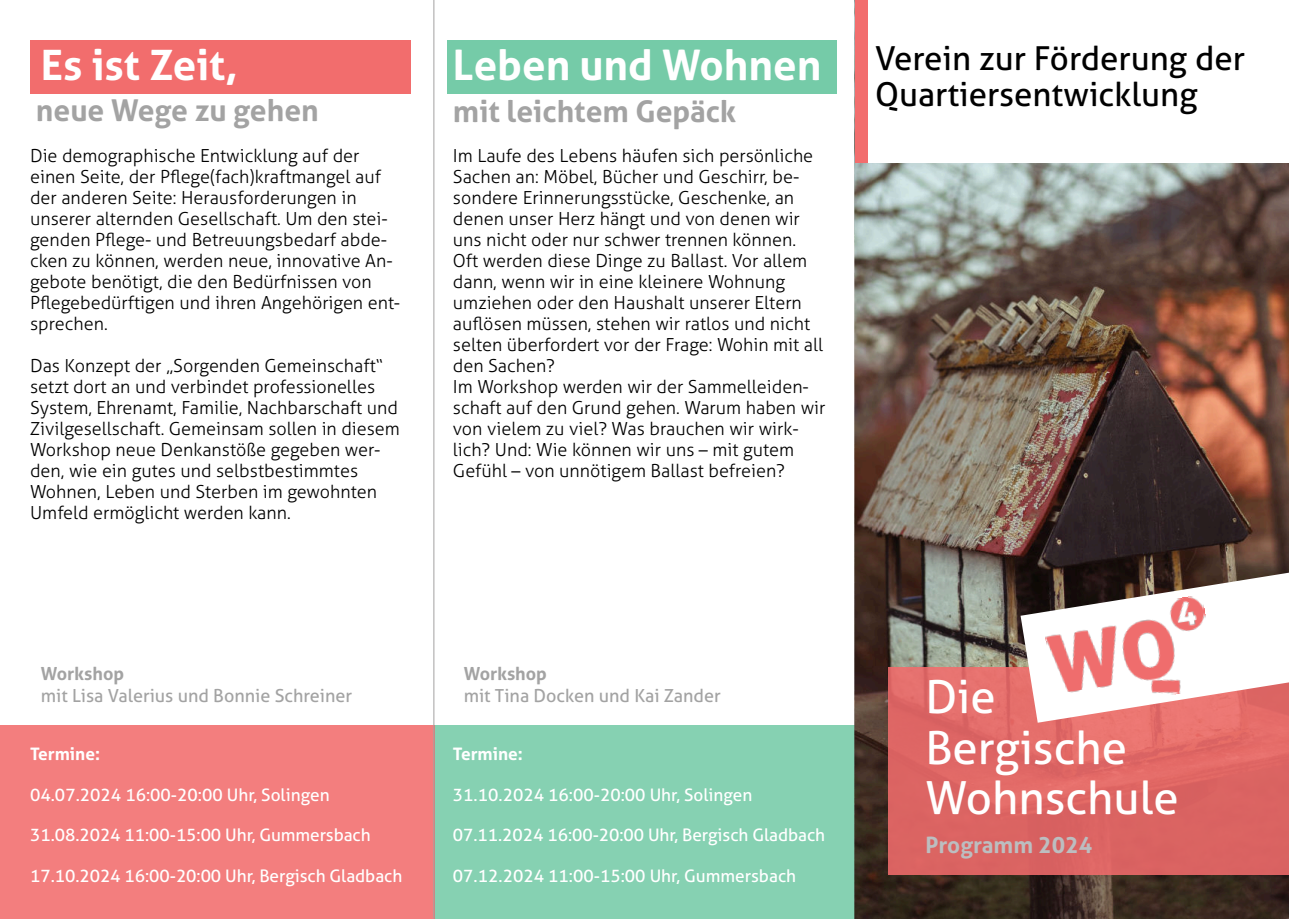
<style>
.page{position:relative;width:1289px;height:919px;background:#fff}
.page>*{position:absolute;margin:0;border:0;box-sizing:border-box;transform-origin:0 0}
.t1{font:45.6px/50.4px "Aller";color:#fff}
.t2{font:700 42px "Aller";color:#fff}
.t3{font:33px/36.6px "Aller";color:#000}
.t4{font:700 30px "Aller";color:#a3a3a3}
.t5{font:700 22.5px "Aller";color:#bcbec0}
.t6{font:300 18px/21px "Aller";color:#000}
.t7{font:18px "Aller";color:#a3a3a3}
.t8{font:700 18px "Aller";color:#a3a3a3}
.t9{font:17.25px "Aller";letter-spacing:-.005em;color:#fff}
.t10{font:700 17.25px "Aller";color:#fff}
</style>
<div class="page">
<div style="left:434px;top:725px;width:421px;height:193px;background:#86d1b2"></div>
<img style="left:854px;top:0;width:434px;height:918px">
<div style="left:855px;top:0;width:433px;height:162px;background:#fff"></div>
<div style="left:30px;top:40px;width:381px;height:53px;background:#f26d6d"></div>
<div style="left:447px;top:40px;width:389px;height:53px;background:#75cba8"></div>
<div style="left:855px;top:0;width:13px;height:162px;background:#f26d6d"></div>
<div style="left:888px;top:667px;width:400px;height:207px;background:#f26c6c;opacity:.88"></div>
<div style="left:0;top:725px;width:434px;height:193px;background:#f37e7e"></div>
<svg style="left:1020px;top:566px;width:268px;height:156px"></svg>
<img style="left:1043px;top:595px;width:173px;height:117px">
<hr style="left:433px;top:0;width:1px;height:918px;background:#a3a2a1">
<h2 class="t2" style="left:41px;top:49px;width:198px">Es ist Zeit,</h2>
<h3 class="t4" style="left:36px;top:99px;width:284px">neue Wege zu gehen</h3>
<p class="t6" style="left:30px;top:147px;width:372px">Die demographische Entwicklung auf der einen Seite, der Pflege(fach)kraftmangel auf der anderen Seite: Herausforderungen in unserer alternden Gesellschaft. Um den stei&shy;genden Pflege- und Betreuungsbedarf abde&shy;cken zu können, werden neue, innovative An&shy;gebote benötigt, die den Bedürfnissen von Pflegebedürftigen und ihren Angehörigen ent&shy;sprechen.</p>
<p class="t6" style="left:30px;top:357px;width:371px">Das Konzept der „Sorgenden Gemeinschaft“ setzt dort an und verbindet professionelles System, Ehrenamt, Familie, Nachbarschaft und Zivilgesellschaft. Gemeinsam sollen in diesem Workshop neue Denkanstöße gegeben wer&shy;den, wie ein gutes und selbstbestimmtes Wohnen, Leben und Sterben im gewohnten Umfeld ermöglicht werden kann.</p>
<h2 class="t2" style="left:454px;top:50px;width:281px">Wohn(träume)</h2>
<h3 class="t4" style="left:453px;top:100px;width:285px">mit leichtem Gepäck</h3>
<p class="t6" style="left:453px;top:147px;width:374px">Im Laufe des Lebens häufen sich persönliche Sachen an: Möbel, Bücher und Geschirr, be&shy;sondere Erinnerungsstücke, Geschenke, an denen unser Herz hängt und von denen wir uns nicht oder nur schwer trennen können.<br>Oft werden diese Dinge zu Ballast. Vor allem dann, wenn wir in eine kleinere Wohnung umziehen oder den Haushalt unserer Eltern auflösen müssen, stehen wir ratlos und nicht selten überfordert vor der Frage: Wohin mit all den Sachen?<br>Im Workshop werden wir der Sammelleiden&shy;schaft auf den Grund gehen. Warum haben wir von vielem zu viel? Was brauchen wir wirk&shy;lich? Und: Wie können wir uns – mit gutem Gefühl – von unnötigem Ballast befreien?</p>
<h2 class="t2" style="left:453px;top:49px;width:370px">Leben und Wohnen</h2>
<h3 class="t3" style="left:875px;top:43px;width:371px">Verein zur Förderung der<br>Quartiersentwicklung</h3>
<p class="t8" style="left:41px;top:666px;width:85px">Workshop</p>
<p class="t7" style="left:41px;top:689px;width:313px">mit Lisa Valerius und Bonnie Schreiner</p>
<p class="t10" style="left:30px;top:747px;width:71px">Termine:</p>
<p class="t9" style="left:30px;top:788px;width:301px">04.07.2024 16:00-20:00 Uhr, Solingen</p>
<p class="t9" style="left:30px;top:828px;width:342px">31.08.2024 11:00-15:00 Uhr, Gummersbach</p>
<p class="t9" style="left:30px;top:869px;width:374px">17.10.2024 16:00-20:00 Uhr, Bergisch Gladbach</p>
<p class="t8" style="left:464px;top:666px;width:85px">Workshop</p>
<p class="t7" style="left:464px;top:689px;width:259px">mit Tina Docken und Kai Zander</p>
<h1 class="t1" style="left:925px;top:676px;width:255px">Die<br>Bergische<br>Wohnschule</h1>
<p class="t5" style="left:925px;top:836px;width:168px">Programm 2024</p>
<p class="t10" style="left:453px;top:747px;width:71px">Termine:</p>
<p class="t9" style="left:453px;top:788px;width:301px">31.10.2024 16:00-20:00 Uhr, Solingen</p>
<p class="t9" style="left:453px;top:828px;width:374px">07.11.2024 16:00-20:00 Uhr, Bergisch Gladbach</p>
<p class="t9" style="left:453px;top:869px;width:345px">07.12.2024 11:00-15:00 Uhr, Gummersbach</p>
</div>
